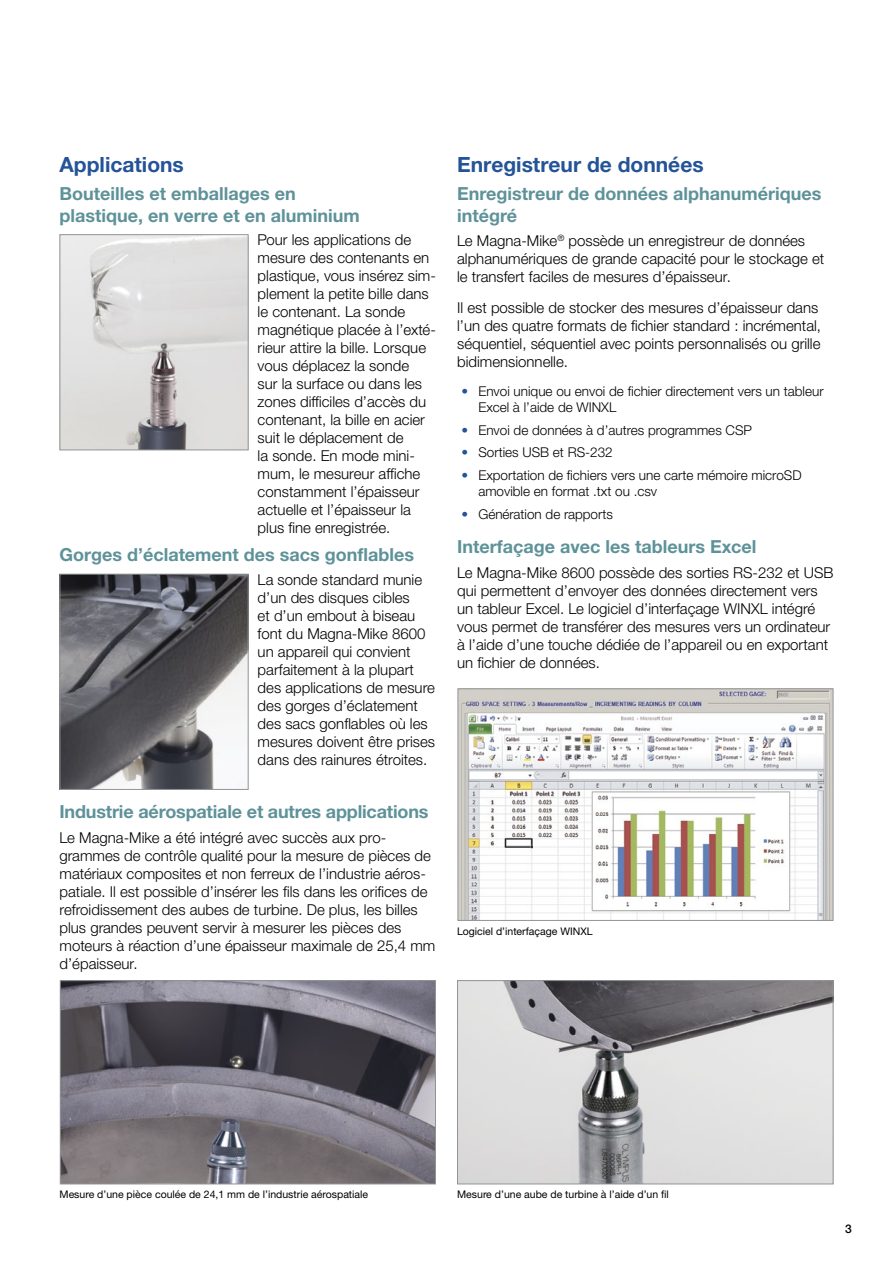
<style>
.page{position:relative;width:893px;height:1263px;background:#fff}
.page>*{position:absolute;margin:0;border:0;box-sizing:border-box;transform-origin:0 0}
.Title_2{font:700 21px "Helvetica Neue LTW1 G";color:#245397}
.Title_3{font:700 18px/21.6px "Helvetica Neue LTW1 G";color:#5e9299}
.Text{font:300 15px/18px "Helvetica Neue LTW1 G";color:#000}
.t1{font:300 13.5px/16.2px "Helvetica Neue LTW1 G";color:#000}
.Pagination{font:500 12px "Helvetica Neue LTW1 G";color:#000}
.t2{font:10.5px "Helvetica Neue LTW1 G";color:#000}
.s1{color:#245397}
</style>
<div class="page">
<img style="left:459px;top:982px;width:372px;height:200px">
<div style="left:457px;top:980px;width:376px;height:204px;border:1px solid #929496"></div>
<img style="left:62px;top:982px;width:372px;height:200px">
<div style="left:60px;top:980px;width:376px;height:204px;border:1px solid #929496"></div>
<img style="left:62px;top:236px;width:185px;height:212px">
<div style="left:60px;top:234px;width:189px;height:216px;border:1px solid #929496"></div>
<img style="left:62px;top:576px;width:185px;height:212px">
<div style="left:60px;top:574px;width:189px;height:216px;border:1px solid #929496"></div>
<img style="left:460px;top:690px;width:371px;height:229px">
<div style="left:458px;top:688px;width:375px;height:233px;border:1px solid #929496"></div>
<p class="Title_2" style="left:60px;top:152px;width:126px">Applications</p>
<p class="Title_3" style="left:60px;top:183px;width:302px">Bouteilles et emballages en plastique, en verre et en aluminium</p>
<p class="Text" style="left:258px;top:231px;width:180px">Pour les applications de mesure des contenants en plastique, vous insérez sim&shy;plement la petite bille dans le contenant. La sonde magnétique placée à l’exté&shy;rieur attire la bille. Lorsque vous déplacez la sonde<br>sur la surface ou dans les zones difficiles d’accès du contenant, la bille en acier suit le déplacement de<br>la sonde. En mode mini&shy;mum, le mesureur affiche constamment l’épaisseur actuelle et l’épaisseur la plus fine enregistrée.</p>
<p class="Title_3" style="left:60px;top:544px;width:356px">Gorges d’éclatement des sacs gonflables</p>
<p class="Text" style="left:258px;top:570px;width:179px">La sonde standard munie d’un des disques cibles<br>et d’un embout à biseau font du Magna-Mike 8600 un appareil qui convient parfaitement à la plupart des applications de mesure des gorges d’éclatement des sacs gonflables où les mesures doivent être prises dans des rainures étroites.</p>
<p class="Title_3" style="left:60px;top:801px;width:370px">Industrie aérospatiale et autres applications</p>
<p class="Text" style="left:60px;top:828px;width:377px">Le Magna-Mike a été intégré avec succès aux pro&shy;grammes de contrôle qualité pour la mesure de pièces de matériaux composites et non ferreux de l’industrie aéros&shy;patiale. Il est possible d’insérer les fils dans les orifices de refroidissement des aubes de turbine. De plus, les billes plus grandes peuvent servir à mesurer les pièces des moteurs à réaction d’une épaisseur maximale de 25,4 mm d’épaisseur.</p>
<p class="Title_2" style="left:457px;top:152px;width:248px">Enregistreur de données</p>
<p class="Title_3" style="left:457px;top:183px;width:366px">Enregistreur de données alphanumériques intégré</p>
<p class="Text" style="left:457px;top:232px;width:369px">Le Magna-Mike<sup>®</sup> possède un enregistreur de données alphanumériques de grande capacité pour le stockage et le transfert faciles de mesures d’épaisseur.</p>
<p class="Text" style="left:457px;top:299px;width:365px">Il est possible de stocker des mesures d’épaisseur dans l’un des quatre formats de fichier standard : incrémental, séquentiel, séquentiel avec points personnalisés ou grille bidimensionnelle.</p>
<p class="t1" style="left:478px;top:383px;width:347px;text-indent:-17px"><span class="s1">•</span> Envoi unique ou envoi de fichier directement vers un tableur<br>Excel à l’aide de WINXL</p>
<p class="t1" style="left:461px;top:422px;width:292px"><span class="s1">•</span> Envoi de données à d’autres programmes CSP</p>
<p class="t1" style="left:461px;top:444px;width:153px"><span class="s1">•</span> Sorties USB et RS-232</p>
<p class="t1" style="left:478px;top:467px;width:325px;text-indent:-17px"><span class="s1">•</span> Exportation de fichiers vers une carte mémoire microSD amovible en format .txt ou .csv</p>
<p class="t1" style="left:461px;top:506px;width:153px"><span class="s1">•</span> Génération de rapports</p>
<p class="Title_3" style="left:457px;top:536px;width:301px">Interfaçage avec les tableurs Excel</p>
<p class="Text" style="left:457px;top:563px;width:378px">Le Magna-Mike 8600 possède des sorties RS-232 et USB qui permettent d’envoyer des données directement vers un tableur Excel. Le logiciel d’interfaçage WINXL intégré vous permet de transférer des mesures vers un ordinateur à l’aide d’une touche dédiée de l’appareil ou en exportant un fichier de données.</p>
<p class="t2" style="left:457px;top:925px;width:137px">Logiciel d’interfaçage WINXL</p>
<p class="t2" style="left:60px;top:1188px;width:310px">Mesure d’une pièce coulée de 24,1 mm de l’industrie aérospatiale</p>
<p class="t2" style="left:457px;top:1188px;width:213px">Mesure d’une aube de turbine à l’aide d’un fil</p>
<p class="Pagination" style="left:845px;top:1222px;width:8px">3</p>
</div>
